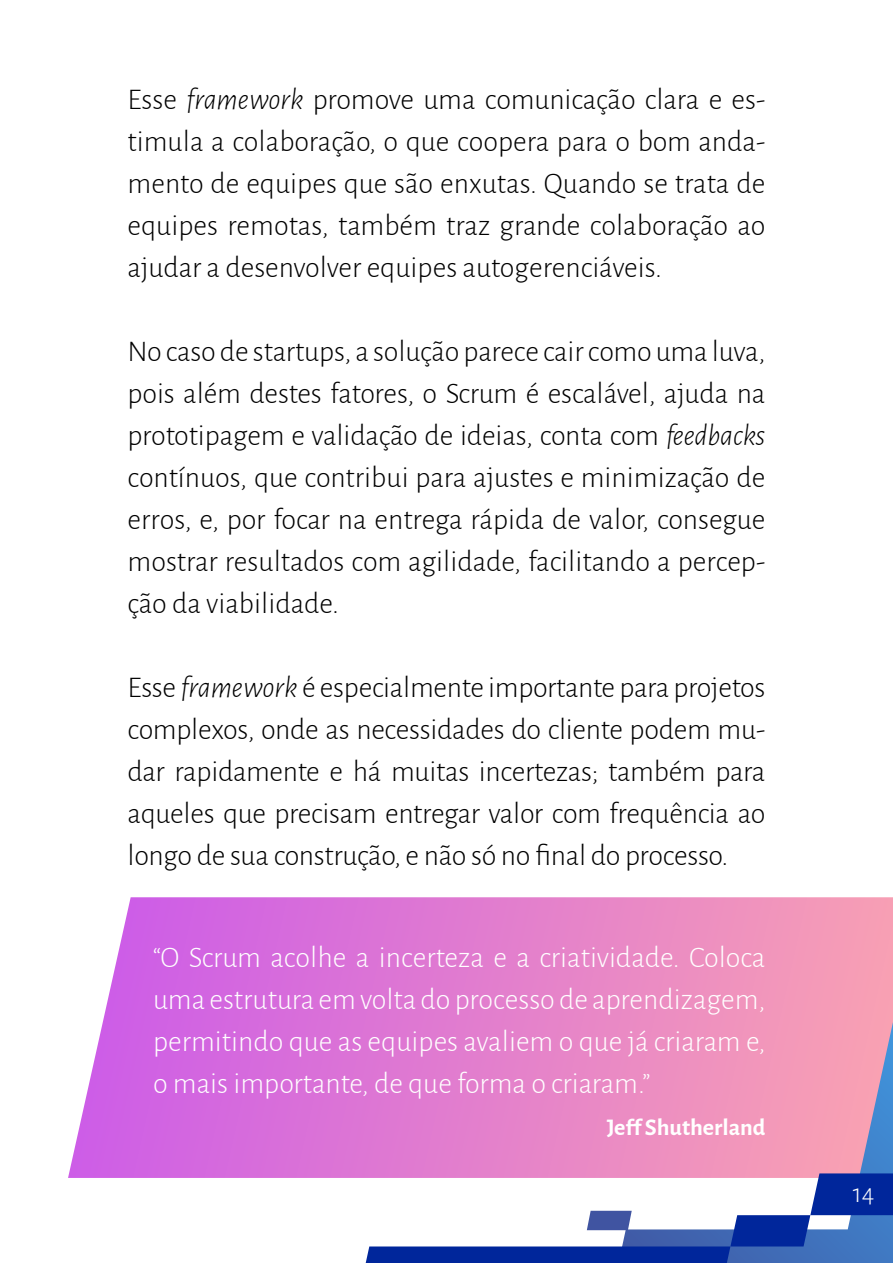
<style>
.page{position:relative;width:893px;height:1263px;background:#fff}
.page>*{position:absolute;margin:0;border:0;box-sizing:border-box;transform-origin:0 0}
.t1{font:300 30px/42px "Alegreya Sans";letter-spacing:-.005em;color:#000;text-align:justify}
.t2{font:300 30px/42px "Alegreya Sans";color:#fff;text-align:justify}
.t3{font:300 27px "Alegreya Sans";color:#fff}
.t4{font:700 24px "Alegreya Sans";color:#fff}
.s1{font-style:italic}
</style>
<div class="page">
<svg style="left:68px;top:897px;width:547px;height:281px;background:#dd7bd8"></svg>
<svg style="left:615px;top:897px;width:278px;height:276px;background:#eb94bc"></svg>
<svg style="left:366px;top:1173px;width:527px;height:90px"></svg>
<p class="t1" style="left:128px;top:77px;width:639px">Esse <span class="s1">framework</span> promove uma comunicação clara e es&shy;timula a colaboração, o que coopera para o bom anda&shy;mento de equipes que são enxutas. Quando se trata de equipes remotas, também traz grande colaboração ao ajudar a desenvolver equipes autogerenciáveis.</p>
<p class="t1" style="left:128px;top:329px;width:639px">No caso de startups, a solução parece cair como uma luva, pois além destes fatores, o Scrum é escalável, ajuda na prototipagem e validação de ideias, conta com <span class="s1">feedbacks </span>contínuos, que contribui para ajustes e minimização de erros, e, por focar na entrega rápida de valor, consegue mostrar resultados com agilidade, facilitando a percep&shy;ção da viabilidade.</p>
<p class="t1" style="left:128px;top:665px;width:639px">Esse <span class="s1">framework</span> é especialmente importante para projetos complexos, onde as necessidades do cliente podem mu&shy;dar rapidamente e há muitas incertezas; também para aqueles que precisam entregar valor com frequência ao longo de sua construção, e não só no final do processo.</p>
<p class="t2" style="left:153px;top:935px;width:614px">“O Scrum acolhe a incerteza e a criatividade. Coloca uma estrutura em volta do processo de aprendizagem, permitindo que as equipes avaliem o que já criaram e, o mais importante, de que forma o criaram.”</p>
<p class="t4" style="left:607px;top:1109px;width:160px">Jeff Shutherland</p>
<p class="t3" style="left:853px;top:1175px;width:23px">14</p>
</div>
